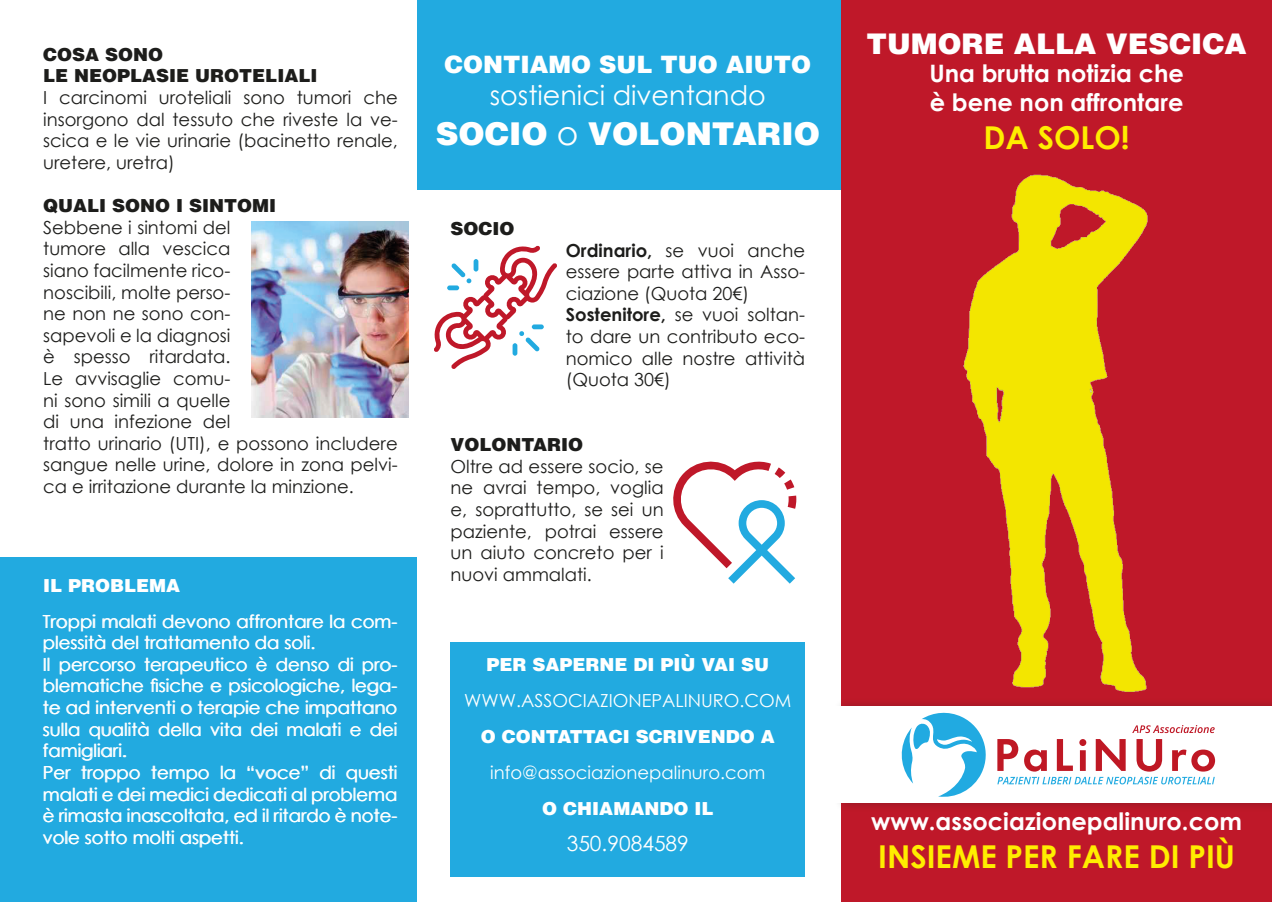
<style>
.page{position:relative;width:1272px;height:902px;background:#fff}
.page>*{position:absolute;margin:0;border:0;box-sizing:border-box;transform-origin:0 0}
.t1{font:700 31.5px "Century Gothic";color:#ffed00}
.t2{font:900 31.5px "Helvetica";color:#fff}
.t3{font:900 28.5px "Helvetica";color:#fff}
.t4{font:27px "Century Gothic";color:#fff}
.t5{font:700 24px "Century Gothic";color:#fff}
.t6{font:900 24px "Helvetica";color:#fff}
.t7{font:21px "Century Gothic";color:#fff}
.t8{font:18px/21.6px "Century Gothic";color:#1d1d1b;text-align:justify}
.t9{font:18px/21.6px "Century Gothic";color:#fff;text-align:justify}
.t10{font:900 18px "Helvetica";color:#fff}
.t11{font:900 18px "Helvetica";color:#1d1d1b}
.s1{font-family:"Century Gothic";font-weight:400;font-size:33px}
.s2{font-weight:700}
</style>
<div class="page">
<div style="left:0;top:557px;width:417px;height:344px;background:#22aae0"></div>
<img style="left:252px;top:222px;width:156px;height:195px">
<div style="left:417px;top:0;width:425px;height:189px;background:#22aae0"></div>
<div style="left:450px;top:642px;width:355px;height:234px;background:#22aae0"></div>
<svg style="left:434px;top:246px;width:123px;height:123px"></svg>
<div style="left:532px;top:324px;width:12px;height:5px;background:#22aae0;border-radius:2px"></div>
<div style="left:512px;top:343px;width:5px;height:12px;background:#22aae0;border-radius:2px"></div>
<svg style="left:673px;top:461px;width:123px;height:122px"></svg>
<div style="left:841px;top:0;width:430px;height:901px;background:#bf1829"></div>
<img style="left:963px;top:174px;width:185px;height:518px">
<div style="left:833px;top:697px;width:438px;height:115px;background:#1d1d1b;opacity:.3"></div>
<div style="left:829px;top:706px;width:442px;height:97px;background:#fff"></div>
<svg style="left:901px;top:712px;width:85px;height:85px"></svg>
<svg style="left:997px;top:739px;width:217px;height:45px"></svg>
<svg style="left:1132px;top:725px;width:82px;height:8px"></svg>
<p class="t11" style="left:43px;top:43px;width:121px">COSA SONO</p>
<p class="t11" style="left:43px;top:64px;width:275px">LE NEOPLASIE UROTELIALI</p>
<p class="t8" style="left:43px;top:86px;width:356px">I carcinomi uroteliali sono tumori che insorgono dal tessuto che riveste la ve&shy;scica e le vie urinarie (bacinetto renale, uretere, uretra)</p>
<p class="t11" style="left:43px;top:194px;width:234px">QUALI SONO I SINTOMI</p>
<p class="t8" style="left:43px;top:216px;width:356px;text-align:left">Sebbene i sintomi del<br>tumore alla vescica<br>siano facilmente rico-<br>noscibili, molte perso-<br>ne non ne sono con-<br>sapevoli e la diagnosi<br>è spesso ritardata.<br>Le avvisaglie comu-<br>ni sono simili a quelle<br>di una infezione del<br>tratto urinario (UTI), e possono includere sangue nelle urine, dolore in zona pelvi&shy;ca e irritazione durante la minzione.</p>
<p class="t11" style="left:450px;top:217px;width:65px">SOCIO</p>
<p class="t6" style="left:444px;top:48px;width:368px">CONTIAMO SUL TUO AIUTO</p>
<p class="t4" style="left:489px;top:76px;width:278px">sostienici diventando</p>
<p class="t2" style="left:436px;top:113px;width:386px">SOCIO <span class="s1">o</span> VOLONTARIO</p>
<p class="t8" style="left:566px;top:239px;width:241px"><span class="s2">Ordinario,</span> se vuoi anche essere parte attiva in Asso&shy;ciazione (Quota 20€)</p>
<p class="t8" style="left:566px;top:304px;width:241px"><span class="s2">Sostenitore,</span> se vuoi soltan&shy;to dare un contributo eco&shy;nomico alle nostre attività (Quota 30€)</p>
<p class="t11" style="left:450px;top:433px;width:134px">VOLONTARIO</p>
<p class="t8" style="left:450px;top:455px;width:214px">Oltre ad essere socio, se ne avrai tempo, voglia e, soprattutto, se sei un paziente, potrai essere un aiuto concreto per i nuovi ammalati.</p>
<p class="t10" style="left:43px;top:573px;width:138px">IL PROBLEMA</p>
<p class="t9" style="left:43px;top:610px;width:356px">Troppi malati devono affrontare la com&shy;plessità del trattamento da soli.</p>
<p class="t9" style="left:43px;top:653px;width:356px">Il percorso terapeutico è denso di pro&shy;blematiche fisiche e psicologiche, lega&shy;te ad interventi o terapie che impattano sulla qualità della vita dei malati e dei famigliari.</p>
<p class="t9" style="left:43px;top:761px;width:356px">Per troppo tempo la “voce” di questi malati e dei medici dedicati al problema è rimasta inascoltata, ed il ritardo è note&shy;vole sotto molti aspetti.</p>
<p class="t10" style="left:486px;top:652px;width:284px">PER SAPERNE DI PIÙ VAI SU</p>
<p class="t9" style="left:464px;top:689px;width:328px">WWW.ASSOCIAZIONEPALINURO.COM</p>
<p class="t10" style="left:481px;top:724px;width:295px">O CONTATTACI SCRIVENDO A</p>
<p class="t9" style="left:490px;top:761px;width:277px">info@associazionepalinuro.com</p>
<p class="t10" style="left:542px;top:796px;width:172px">O CHIAMANDO IL</p>
<p class="t7" style="left:566px;top:828px;width:124px">350.9084589</p>
<p class="t3" style="left:866px;top:25px;width:381px">TUMORE ALLA VESCICA</p>
<p class="t5" style="left:929px;top:55px;width:256px">Una brutta notizia che</p>
<p class="t5" style="left:929px;top:84px;width:255px">è bene non affrontare</p>
<p class="t1" style="left:983px;top:114px;width:148px">DA SOLO!</p>
<p class="t5" style="left:871px;top:803px;width:372px">www.associazionepalinuro.com</p>
<p class="t1" style="left:878px;top:832px;width:358px">INSIEME PER FARE DI PIÙ</p>
</div>
